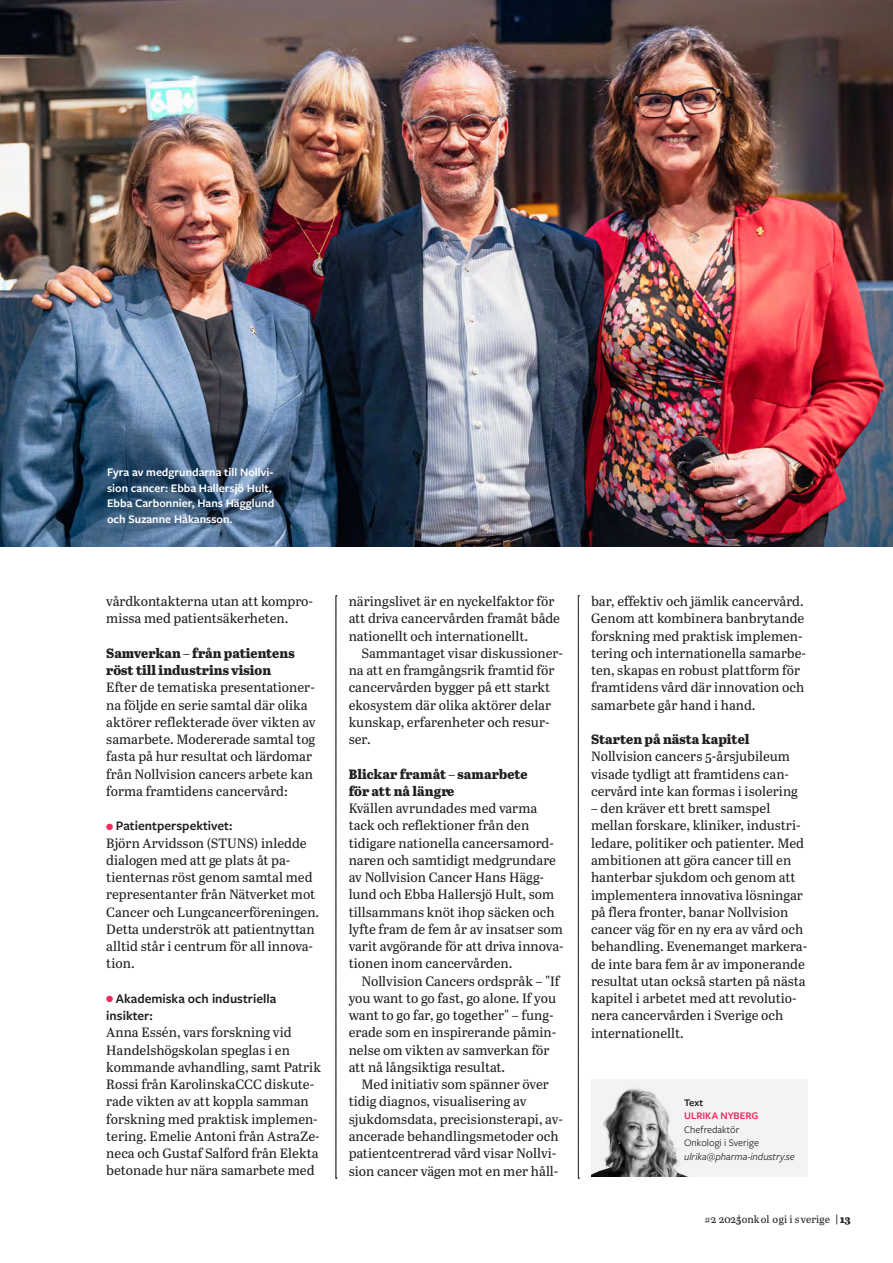
<style>
.page{position:relative;width:893px;height:1263px;background:#fff}
.page>*{position:absolute;margin:0;border:0;box-sizing:border-box;transform-origin:0 0}
.t1{font:13.5px/17.2px "Abril Text";color:#231f20}
.t2{font:800 13.5px/17.2px "Abril Text";color:#231f20}
.t3{font:600 13.5px/17.2px "Freight Sans Pro";color:#231f20}
.t4{font:600 12px/15.8px "Freight Sans Pro";color:#fff}
.t5{font:10.5px/13.5px "Freight Sans Pro";color:#231f20}
.t6{font:10.5px "Abril Text";color:#231f20}
.t7{font:italic 10.5px "Freight Sans Pro";color:#231f20}
.t8{font:600 10.5px "Freight Sans Pro";color:#ee2a5e}
.t9{font:600 10.5px "Freight Sans Pro";color:#231f20}
.s1{color:#ee2a5e}
.s2{font-weight:800}
</style>
<div class="page">
<svg style="left:336px;top:595px;width:1px;height:584px"></svg>
<svg style="left:578px;top:595px;width:1px;height:584px"></svg>
<div style="left:591px;top:1079px;width:217px;height:98px;background:#f2f3f4"></div>
<img style="left:591px;top:1087px;width:97px;height:90px">
<img style="left:0;top:0;width:893px;height:546px">
<p class="t4" style="left:107px;top:463px;width:169px">Fyra av medgrundarna till Nollvi&shy;sion cancer: Ebba Hallersjö Hult,<br>Ebba Carbonnier, Hans Hägglund och Suzanne Håkansson.</p>
<p class="t1" style="left:106px;top:592px;width:208px">vårdkontakterna utan att kompro&shy;missa med patientsäkerheten.</p>
<p class="t2" style="left:106px;top:644px;width:190px">Samverkan – från patientens röst till industrins vision</p>
<p class="t1" style="left:106px;top:678px;width:211px">Efter de tematiska presentationer&shy;na följde en serie samtal där olika aktörer reflekterade över vikten av samarbete. Modererade samtal tog fasta på hur resultat och lärdomar från Nollvision cancers arbete kan forma framtidens cancervård:</p>
<p class="t3" style="left:106px;top:817px;width:128px"><span class="s1">●</span> Patientperspektivet:</p>
<p class="t1" style="left:106px;top:834px;width:215px">Björn Arvidsson (STUNS) inledde dialogen med att ge plats åt pa&shy;tienternas röst genom samtal med representanter från Nätverket mot<br>Cancer och Lungcancerföreningen.<br>Detta underströk att patientnyttan alltid står i centrum för all innova&shy;tion.</p>
<p class="t3" style="left:106px;top:989px;width:171px"><span class="s1">●</span> Akademiska och industriella insikter:</p>
<p class="t1" style="left:106px;top:1023px;width:216px">Anna Essén, vars forskning vid Handelshögskolan speglas i en kommande avhandling, samt Patrik Rossi från KarolinskaCCC diskute&shy;rade vikten av att koppla samman forskning med praktisk implemen&shy;tering. Emelie Antoni från AstraZe&shy;neca och Gustaf Salford från Elekta betonade hur nära samarbete med</p>
<p class="t1" style="left:349px;top:592px;width:213px">näringslivet är en nyckelfaktor för att driva cancervården framåt både nationellt och internationellt.</p>
<p class="t1" style="left:349px;top:644px;width:216px;text-indent:13px">Sammantaget visar diskussioner&shy;na att en framgångsrik framtid för cancervården bygger på ett starkt ekosystem där olika aktörer delar kunskap, erfarenheter och resur&shy;ser.</p>
<p class="t2" style="left:349px;top:765px;width:181px">Blickar framåt – samarbete för att nå längre</p>
<p class="t1" style="left:349px;top:799px;width:216px">Kvällen avrundades med varma tack och reflektioner från den tidigare nationella cancersamord&shy;naren och samtidigt medgrundare av Nollvision Cancer Hans Hägg&shy;lund och Ebba Hallersjö Hult, som tillsammans knöt ihop säcken och lyfte fram de fem år av insatser som varit avgörande för att driva innova&shy;tionen inom cancervården.</p>
<p class="t1" style="left:349px;top:972px;width:212px;text-indent:13px">Nollvision Cancers ordspråk – "If you want to go fast, go alone. If you want to go far, go together" – fung&shy;erade som en inspirerande påmin&shy;nelse om vikten av samverkan för att nå långsiktiga resultat.</p>
<p class="t1" style="left:349px;top:1075px;width:216px;text-indent:13px">Med initiativ som spänner över tidig diagnos, visualisering av sjukdomsdata, precisionsterapi, av&shy;ancerade behandlingsmetoder och patientcentrerad vård visar Nollvi&shy;sion cancer vägen mot en mer håll-</p>
<p class="t1" style="left:591px;top:592px;width:217px">bar, effektiv och jämlik cancervård.<br>Genom att kombinera banbrytande forskning med praktisk implemen&shy;tering och internationella samarbe&shy;ten, skapas en robust plattform för framtidens vård där innovation och samarbete går hand i hand.</p>
<p class="t2" style="left:591px;top:730px;width:160px">Starten på nästa kapitel</p>
<p class="t1" style="left:591px;top:747px;width:208px">Nollvision cancers 5-årsjubileum visade tydligt att framtidens can&shy;cervård inte kan formas i isolering</p>
<p class="t1" style="left:591px;top:799px;width:218px">– den kräver ett brett samspel mellan forskare, kliniker, industri&shy;ledare, politiker och patienter. Med ambitionen att göra cancer till en hanterbar sjukdom och genom att implementera innovativa lösningar på flera fronter, banar Nollvision cancer väg för en ny era av vård och behandling. Evenemanget markera&shy;de inte bara fem år av imponerande resultat utan också starten på nästa kapitel i arbetet med att revolutio&shy;nera cancervården i Sverige och internationellt.</p>
<p class="t9" style="left:684px;top:1095px;width:20px">Text</p>
<p class="t8" style="left:684px;top:1109px;width:76px">ULRIKA NYBERG</p>
<p class="t5" style="left:684px;top:1122px;width:76px">Chefredaktör<br>Onkologi i Sverige</p>
<p class="t7" style="left:684px;top:1149px;width:112px">ulrika@pharma-industry.se</p>
<p class="t6" style="left:705px;top:1212px;width:147px">#2 2025 |onkol ogi i s verige <span class="s2">| 13</span></p>
</div>
